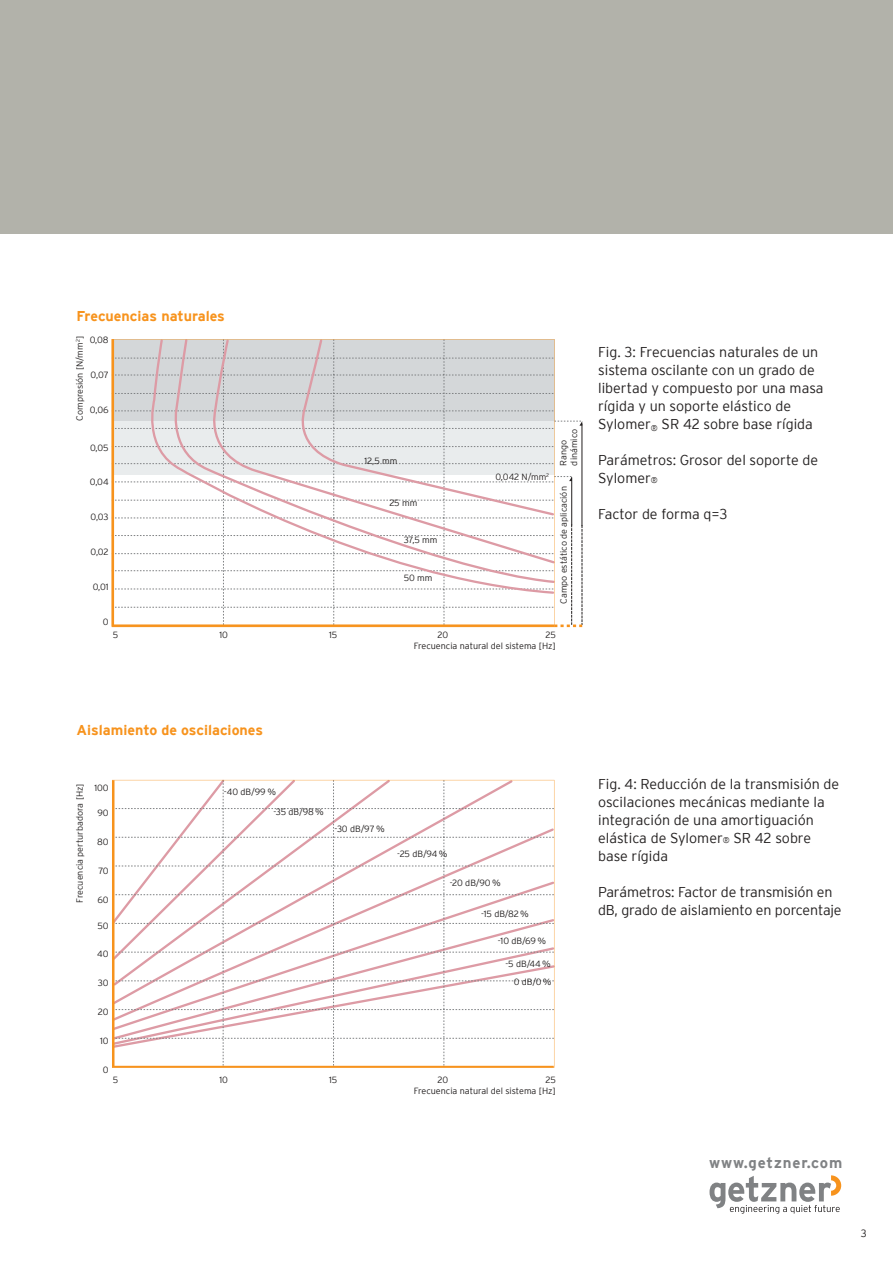
<style>
.page{position:relative;width:893px;height:1263px;background:#fff}
.page>*{position:absolute;margin:0;border:0;box-sizing:border-box;transform-origin:0 0}
.t1{font:700 15px "Interstate";letter-spacing:.055em;color:#808284}
.t2{font:300 14.25px/18px "Interstate";color:#221f1f}
.t3{font:700 14.25px "Interstate";color:#f7931d}
.t4{font:300 10.5px "Interstate";color:#221f1f}
.t5{font:300 9px/18px "Interstate";color:#221f1f;text-align:right}
.s1{font-size:8.25px}
</style>
<div class="page">
<svg style="left:112px;top:339px;width:471px;height:288px"></svg>
<svg style="left:112px;top:780px;width:442px;height:288px"></svg>
<div style="left:0;top:0;width:893px;height:234px;background:#b2b2aa"></div>
<svg style="left:709px;top:1175px;width:132px;height:39px"></svg>
<p class="t3" style="left:77px;top:310px;width:150px">Frecuencias naturales</p>
<p class="t5" style="left:90px;top:331px;width:20px">0,08</p>
<p class="t5" style="left:91px;top:366px;width:20px">0,07</p>
<p class="t5" style="left:90px;top:401px;width:20px">0,06</p>
<p class="t5" style="left:90px;top:439px;width:20px">0,05</p>
<p class="t5" style="left:90px;top:474px;width:20px">0,04</p>
<p class="t5" style="left:91px;top:508px;width:20px">0,03</p>
<p class="t5" style="left:91px;top:543px;width:20px">0,02</p>
<p class="t5" style="left:93px;top:578px;width:18px">0,01</p>
<p class="t5" style="left:103px;top:613px;width:7px">0</p>
<p class="t5" style="left:71px;top:421px;width:86px;rotate:-90deg">Compresión [N/mm<sup>2</sup>]</p>
<p class="t5" style="left:364px;top:452px;width:35px">12,5 mm</p>
<p class="t5" style="left:389px;top:495px;width:29px">25 mm</p>
<p class="t5" style="left:404px;top:531px;width:35px">37,5 mm</p>
<p class="t5" style="left:404px;top:570px;width:30px">50 mm</p>
<p class="t5" style="left:495px;top:468px;width:55px">0,042 N/mm<sup>2</sup></p>
<p class="t5" style="left:558px;top:465px;width:38px;line-height:10.8px;text-align:left;rotate:-90deg">Rango dinámico</p>
<p class="t5" style="left:555px;top:604px;width:119px;rotate:-90deg">Campo estático de aplicación</p>
<p class="t5" style="left:113px;top:626px;width:7px">5</p>
<p class="t5" style="left:219px;top:626px;width:10px">10</p>
<p class="t5" style="left:329px;top:626px;width:10px">15</p>
<p class="t5" style="left:437px;top:626px;width:12px">20</p>
<p class="t5" style="left:546px;top:626px;width:12px">25</p>
<p class="t5" style="left:414px;top:638px;width:143px">Frecuencia natural del sistema [Hz]</p>
<p class="t2" style="left:598px;top:344px;width:227px">Fig. 3: Frecuencias naturales de un sistema oscilante con un grado de libertad y compuesto por una masa rígida y un soporte elástico de<br>Sylomer<sub>®</sub> SR 42 sobre base rígida</p>
<p class="t2" style="left:598px;top:452px;width:222px">Parámetros: Grosor del soporte de<br>Sylomer<span class="s1">®</span></p>
<p class="t2" style="left:598px;top:506px;width:131px">Factor de forma q=3</p>
<p class="t3" style="left:77px;top:724px;width:188px">Aislamiento de oscilaciones</p>
<p class="t5" style="left:71px;top:902px;width:120px;rotate:-90deg">Frecuencia perturbadora [Hz]</p>
<p class="t5" style="left:94px;top:779px;width:16px">100</p>
<p class="t5" style="left:97px;top:805px;width:13px">90</p>
<p class="t5" style="left:97px;top:833px;width:13px">80</p>
<p class="t5" style="left:98px;top:862px;width:12px">70</p>
<p class="t5" style="left:97px;top:891px;width:13px">60</p>
<p class="t5" style="left:97px;top:917px;width:13px">50</p>
<p class="t5" style="left:97px;top:946px;width:13px">40</p>
<p class="t5" style="left:98px;top:974px;width:12px">30</p>
<p class="t5" style="left:98px;top:1003px;width:12px">20</p>
<p class="t5" style="left:100px;top:1032px;width:10px">10</p>
<p class="t5" style="left:103px;top:1061px;width:7px">0</p>
<p class="t5" style="left:224px;top:783px;width:54px">-40 dB/99 %</p>
<p class="t5" style="left:274px;top:803px;width:52px">-35 dB/98 %</p>
<p class="t5" style="left:335px;top:820px;width:52px">-30 dB/97 %</p>
<p class="t5" style="left:397px;top:845px;width:52px">-25 dB/94 %</p>
<p class="t5" style="left:450px;top:874px;width:53px">-20 dB/90 %</p>
<p class="t5" style="left:481px;top:906px;width:49px">-15 dB/82 %</p>
<p class="t5" style="left:498px;top:932px;width:50px">-10 dB/69 %</p>
<p class="t5" style="left:505px;top:955px;width:48px">-5 dB/44 %<br>0 dB/0 %</p>
<p class="t5" style="left:113px;top:1071px;width:7px">5</p>
<p class="t5" style="left:219px;top:1071px;width:10px">10</p>
<p class="t5" style="left:329px;top:1071px;width:10px">15</p>
<p class="t5" style="left:437px;top:1071px;width:12px">20</p>
<p class="t5" style="left:546px;top:1071px;width:12px">25</p>
<p class="t5" style="left:414px;top:1082px;width:143px">Frecuencia natural del sistema [Hz]</p>
<p class="t2" style="left:598px;top:776px;width:243px">Fig. 4: Reducción de la transmisión de oscilaciones mecánicas mediante la integración de una amortiguación elástica de Sylomer<span class="s1">®</span> SR 42 sobre base rígida</p>
<p class="t2" style="left:598px;top:884px;width:245px">Parámetros: Factor de transmisión en dB, grado de aislamiento en porcentaje</p>
<p class="t1" style="left:709px;top:1156px;width:135px">www.getzner.com</p>
<p class="t4" style="left:861px;top:1229px;width:7px">3</p>
</div>
